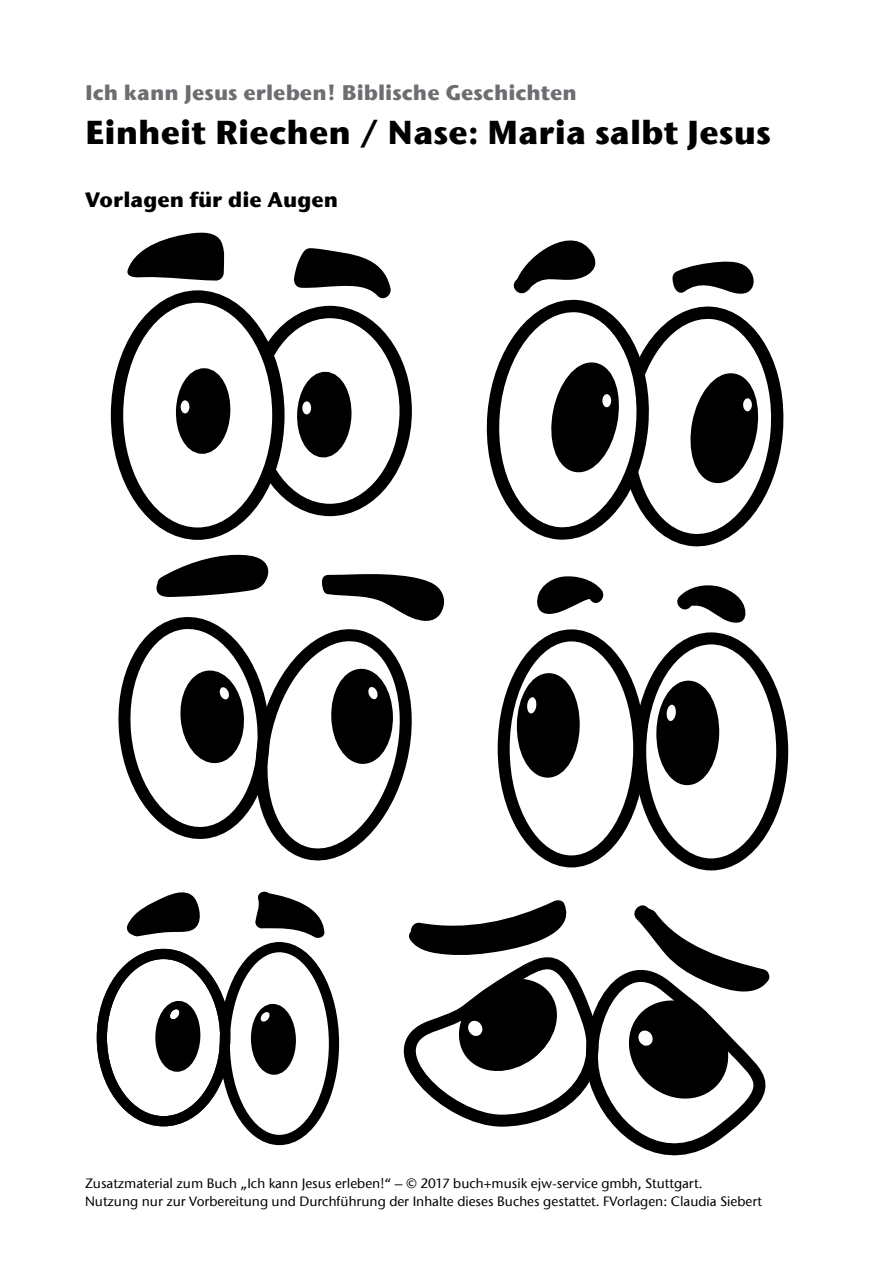
<style>
.page{position:relative;width:893px;height:1263px;background:#fff}
.page>*{position:absolute;margin:0;border:0;box-sizing:border-box;transform-origin:0 0}
.t1{font:700 33px "ITC Stone Sans Com";color:#000}
.t2{font:700 21px "ITC Stone Sans Com";color:#6d6e71}
.t3{font:700 21px "ITC Stone Sans Com";color:#000}
.t4{font:500 13.5px "ITC Stone Sans Com";color:#000}
</style>
<div class="page">
<div style="left:248px;top:306px;width:164px;height:210px;border:12px solid #000;border-radius:50%"></div>
<div style="left:117px;top:297px;width:161px;height:237px;background:#fff;border-radius:50%"></div>
<div style="left:111px;top:290px;width:174px;height:250px;border:12px solid #000;border-radius:50%"></div>
<svg style="left:175px;top:368px;width:56px;height:86px"></svg>
<svg style="left:297px;top:371px;width:55px;height:87px"></svg>
<div style="left:181px;top:400px;width:8px;height:13px;background:#fff;border-radius:50%"></div>
<div style="left:302px;top:401px;width:9px;height:13px;background:#fff;border-radius:50%"></div>
<svg style="left:127px;top:232px;width:98px;height:49px"></svg>
<svg style="left:294px;top:248px;width:97px;height:51px"></svg>
<svg style="left:486px;top:240px;width:298px;height:307px"></svg>
<div style="left:498px;top:629px;width:147px;height:238px;border:12px solid #000;border-radius:50%"></div>
<svg style="left:512px;top:668px;width:68px;height:114px"></svg>
<svg style="left:118px;top:555px;width:327px;height:306px"></svg>
<svg style="left:651px;top:676px;width:69px;height:110px"></svg>
<div style="left:634px;top:632px;width:154px;height:238px;border:12px solid #000;border-radius:50%"></div>
<svg style="left:677px;top:585px;width:69px;height:38px"></svg>
<svg style="left:537px;top:576px;width:67px;height:38px"></svg>
<div style="left:220px;top:942px;width:119px;height:203px;border:10px solid #000;border-radius:50%"></div>
<div style="left:97px;top:949px;width:133px;height:177px;border:10px solid #000;border-radius:50%"></div>
<svg style="left:250px;top:1003px;width:46px;height:72px"></svg>
<svg style="left:255px;top:891px;width:70px;height:47px"></svg>
<svg style="left:126px;top:892px;width:74px;height:44px"></svg>
<svg style="left:155px;top:1001px;width:46px;height:71px"></svg>
<svg style="left:609px;top:979px;width:153px;height:177px"></svg>
<svg style="left:403px;top:900px;width:206px;height:227px"></svg>
<svg style="left:616px;top:905px;width:154px;height:193px"></svg>
<p class="t2" style="left:85px;top:80px;width:493px">Ich kann Jesus erleben! Biblische Geschichten</p>
<p class="t1" style="left:85px;top:111px;width:688px">Einheit Riechen / Nase: Maria salbt Jesus</p>
<p class="t3" style="left:85px;top:186px;width:255px">Vorlagen für die Augen</p>
<p class="t4" style="left:85px;top:1175px;width:619px">Zusatzmaterial zum Buch „Ich kann Jesus erleben!“ – © 2017 buch+musik ejw-service gmbh, Stuttgart.</p>
<p class="t4" style="left:85px;top:1193px;width:679px">Nutzung nur zur Vorbereitung und Durchführung der Inhalte dieses Buches gestattet. FVorlagen: Claudia Siebert</p>
</div>
